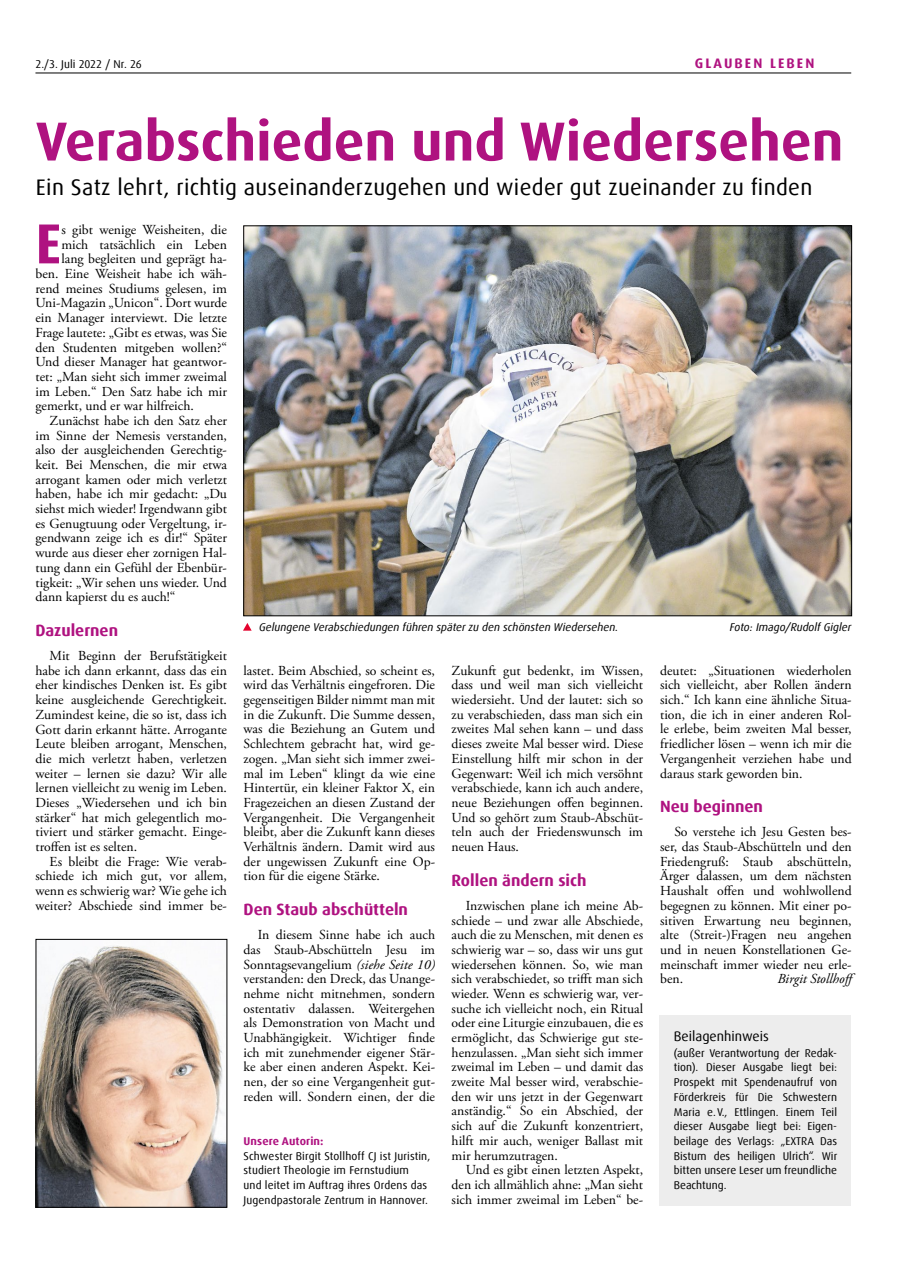
<style>
.page{position:relative;width:908px;height:1276px;background:#fff}
.page>*{position:absolute;margin:0;border:0;box-sizing:border-box;transform-origin:0 0}
.t1{font:700 56.5px "Dax Offc Pro";color:#af1280}
.t2{font:700 55px "Dax Offc Pro";color:#af1280}
.t3{font:22.5px "Dax Offc Pro";letter-spacing:.015em;color:#000}
.t4{font:700 16.25px "Dax Offc Pro";color:#af1280}
.t5{font:13.75px/14.6px "Adobe Garamond Pro";color:#000;text-align:justify}
.t6{font:13.75px "Dax Offc Pro";color:#000}
.t7{font:italic 13.75px "Adobe Garamond Pro";color:#000}
.t8{font:700 13.75px "Dax Offc Pro";letter-spacing:.15em;color:#af1280}
.t9{font:11.25px/14.8px "Dax Offc Pro";letter-spacing:.01em;color:#000}
.t10{font:italic 11.25px "Dax Offc Pro";color:#000}
.t11{font:700 11.25px "Dax Offc Pro";letter-spacing:.01em;color:#af1280}
.s1{font-style:italic}
</style>
<div class="page">
<hr style="left:35px;top:73px;width:815px;height:1px;background:#000">
<img style="left:38px;top:945px;width:187px;height:260px">
<div style="left:36px;top:939px;width:191px;height:268px;border:1px solid #000"></div>
<div style="left:659px;top:1015px;width:191px;height:191px;background:#ededed"></div>
<img style="left:245px;top:228px;width:604px;height:386px">
<svg style="left:243px;top:623px;width:8px;height:7px"></svg>
<p class="t9" style="left:35px;top:56px;width:108px">2./3. Juli 2022 / Nr. 26</p>
<p class="t8" style="left:694px;top:54px;width:121px">GLAUBEN LEBEN</p>
<h2 class="t2" style="left:36px;top:106px;width:808px">Verabschieden und Wiedersehen</h2>
<h3 class="t3" style="left:36px;top:173px;width:777px">Ein Satz lehrt, richtig auseinanderzugehen und wieder gut zueinander zu finden</h3>
<h1 class="t1" style="left:35px;top:207px;width:27px">E</h1>
<p class="t5" style="left:61px;top:223px;width:167px">s gibt wenige Weisheiten, die</p>
<p class="t5" style="left:61px;top:237px;width:167px">mich tatsächlich ein Leben</p>
<p class="t5" style="left:61px;top:252px;width:167px">lang begleiten und geprägt ha-</p>
<p class="t5" style="left:35px;top:267px;width:193px">ben. Eine Weisheit habe ich wäh-</p>
<p class="t5" style="left:35px;top:281px;width:193px">rend meines Studiums gelesen, im</p>
<p class="t5" style="left:35px;top:296px;width:193px">Uni-Magazin „Unicon“. Dort wurde</p>
<p class="t5" style="left:35px;top:311px;width:193px">ein Manager interviewt. Die letzte</p>
<p class="t5" style="left:35px;top:326px;width:193px">Frage lautete: „Gibt es etwas, was Sie</p>
<p class="t5" style="left:35px;top:340px;width:193px">den Studenten mitgeben wollen?“</p>
<p class="t5" style="left:35px;top:355px;width:193px">Und dieser Manager hat geantwor-</p>
<p class="t5" style="left:35px;top:370px;width:193px">tet: „Man sieht sich immer zweimal</p>
<p class="t5" style="left:35px;top:384px;width:193px">im Leben.“ Den Satz habe ich mir</p>
<p class="t5" style="left:35px;top:399px;width:160px">gemerkt, und er war hilfreich.</p>
<p class="t5" style="left:50px;top:414px;width:179px">Zunächst habe ich den Satz eher</p>
<p class="t5" style="left:35px;top:428px;width:193px">im Sinne der Nemesis verstanden,</p>
<p class="t5" style="left:35px;top:443px;width:193px">also der ausgleichenden Gerechtig-</p>
<p class="t5" style="left:35px;top:458px;width:193px">keit. Bei Menschen, die mir etwa</p>
<p class="t5" style="left:35px;top:472px;width:193px">arrogant kamen oder mich verletzt</p>
<p class="t5" style="left:35px;top:487px;width:193px">haben, habe ich mir gedacht: „Du</p>
<p class="t5" style="left:35px;top:502px;width:193px">siehst mich wieder! Irgendwann gibt</p>
<p class="t5" style="left:35px;top:516px;width:193px">es Genugtuung oder Vergeltung, ir-</p>
<p class="t5" style="left:35px;top:531px;width:193px">gendwann zeige ich es dir!“ Später</p>
<p class="t5" style="left:35px;top:546px;width:193px">wurde aus dieser eher zornigen Hal-</p>
<p class="t5" style="left:35px;top:560px;width:193px">tung dann ein Gefühl der Ebenbür-</p>
<p class="t5" style="left:35px;top:575px;width:193px">tigkeit: „Wir sehen uns wieder. Und</p>
<p class="t5" style="left:35px;top:590px;width:141px">dann kapierst du es auch!“</p>
<p class="t4" style="left:35px;top:620px;width:84px">Dazulernen</p>
<p class="t5" style="left:35px;top:649px;width:193px;text-indent:14px">Mit Beginn der Berufstätigkeit habe ich dann erkannt, dass das ein eher kindisches Denken ist. Es gibt keine ausgleichende Gerechtigkeit.<br>Zumindest keine, die so ist, dass ich Gott darin erkannt hätte. Arrogante Leute bleiben arrogant, Menschen, die mich verletzt haben, verletzen weiter – lernen sie dazu? Wir alle lernen vielleicht zu wenig im Leben.<br>Dieses „Wiedersehen und ich bin stärker“ hat mich gelegentlich mo&shy;tiviert und stärker gemacht. Einge&shy;troffen ist es selten.</p>
<p class="t5" style="left:35px;top:854px;width:193px;text-indent:14px">Es bleibt die Frage: Wie verab&shy;schiede ich mich gut, vor allem, wenn es schwierig war? Wie gehe ich weiter? Abschiede sind immer be-</p>
<p class="t10" style="left:259px;top:619px;width:360px">Gelungene Verabschiedungen führen später zu den schönsten Wiedersehen.</p>
<p class="t10" style="left:729px;top:619px;width:123px">Foto: Imago/Rudolf Gigler</p>
<p class="t5" style="left:243px;top:663px;width:193px">lastet. Beim Abschied, so scheint es, wird das Verhältnis eingefroren. Die gegenseitigen Bilder nimmt man mit in die Zukunft. Die Summe dessen, was die Beziehung an Gutem und Schlechtem gebracht hat, wird ge&shy;zogen. „Man sieht sich immer zwei&shy;mal im Leben“ klingt da wie eine Hintertür, ein kleiner Faktor X, ein Fragezeichen an diesen Zustand der Vergangenheit. Die Vergangenheit bleibt, aber die Zukunft kann dieses Verhältnis ändern. Damit wird aus der ungewissen Zukunft eine Op&shy;tion für die eigene Stärke.</p>
<p class="t4" style="left:243px;top:899px;width:166px">Den Staub abschütteln</p>
<p class="t5" style="left:243px;top:928px;width:193px;text-indent:14px">In diesem Sinne habe ich auch das Staub-Abschütteln Jesu im Sonntagsevangelium <span class="s1">(siehe Seite 10) </span>verstanden: den Dreck, das Unange&shy;nehme nicht mitnehmen, sondern ostentativ dalassen. Weitergehen als Demonstration von Macht und Unabhängigkeit. Wichtiger finde ich mit zunehmender eigener Stär&shy;ke aber einen anderen Aspekt. Kei&shy;nen, der so eine Vergangenheit gut&shy;reden will. Sondern einen, der die</p>
<p class="t11" style="left:243px;top:1133px;width:81px">Unsere Autorin:</p>
<p class="t9" style="left:243px;top:1148px;width:188px">Schwester Birgit Stollhoff CJ ist Juristin, studiert Theologie im Fernstudium<br>und leitet im Auftrag ihres Ordens das Jugendpastorale Zentrum in Hannover.</p>
<p class="t5" style="left:451px;top:663px;width:193px">Zukunft gut bedenkt, im Wissen, dass und weil man sich vielleicht wiedersieht. Und der lautet: sich so zu verabschieden, dass man sich ein zweites Mal sehen kann – und dass dieses zweite Mal besser wird. Diese Einstellung hilft mir schon in der Gegenwart: Weil ich mich versöhnt verabschiede, kann ich auch andere, neue Beziehungen offen beginnen.<br>Und so gehört zum Staub-Abschüt&shy;teln auch der Friedenswunsch im neuen Haus.</p>
<p class="t4" style="left:451px;top:869px;width:136px">Rollen ändern sich</p>
<p class="t5" style="left:451px;top:898px;width:193px;text-indent:14px">Inzwischen plane ich meine Ab&shy;schiede – und zwar alle Abschiede, auch die zu Menschen, mit denen es schwierig war – so, dass wir uns gut wiedersehen können. So, wie man sich verabschiedet, so trifft man sich wieder. Wenn es schwierig war, ver&shy;suche ich vielleicht noch, ein Ritual oder eine Liturgie einzubauen, die es ermöglicht, das Schwierige gut ste&shy;henzulassen. „Man sieht sich immer zweimal im Leben – und damit das zweite Mal besser wird, verabschie&shy;den wir uns jetzt in der Gegenwart anständig.“ So ein Abschied, der sich auf die Zukunft konzentriert, hilft mir auch, weniger Ballast mit mir herumzutragen.</p>
<p class="t5" style="left:451px;top:1163px;width:193px;text-indent:14px">Und es gibt einen letzten Aspekt, den ich allmählich ahne: „Man sieht sich immer zweimal im Leben“ be-</p>
<p class="t5" style="left:660px;top:663px;width:193px">deutet: „Situationen wiederholen sich vielleicht, aber Rollen ändern sich.“ Ich kann eine ähnliche Situa&shy;tion, die ich in einer anderen Rol&shy;le erlebe, beim zweiten Mal besser, friedlicher lösen – wenn ich mir die Vergangenheit verziehen habe und daraus stark geworden bin.</p>
<p class="t4" style="left:660px;top:796px;width:104px">Neu beginnen</p>
<p class="t5" style="left:660px;top:825px;width:193px;text-indent:14px">So verstehe ich Jesu Gesten bes&shy;ser, das Staub-Abschütteln und den Friedengruß: Staub abschütteln, Ärger dalassen, um dem nächsten Haushalt offen und wohlwollend begegnen zu können. Mit einer po&shy;sitiven Erwartung neu beginnen, alte (Streit-)Fragen neu angehen und in neuen Konstellationen Ge&shy;meinschaft immer wieder neu erle&shy;ben.</p>
<p class="t7" style="left:777px;top:970px;width:81px">Birgit Stollhoff</p>
<p class="t6" style="left:673px;top:1027px;width:96px">Beilagenhinweis</p>
<p class="t9" style="left:673px;top:1045px;width:165px;text-align:justify">(außer Verantwortung der Redak&shy;tion). Dieser Ausgabe liegt bei:<br>Prospekt mit Spendenaufruf von Förderkreis für Die Schwestern Maria e.V., Ettlingen. Einem Teil dieser Ausgabe liegt bei: Eigen&shy;beilage des Verlags: „EXTRA Das Bistum des heiligen Ulrich“. Wir bitten unsere Leser um freundliche Beachtung.</p>
</div>
